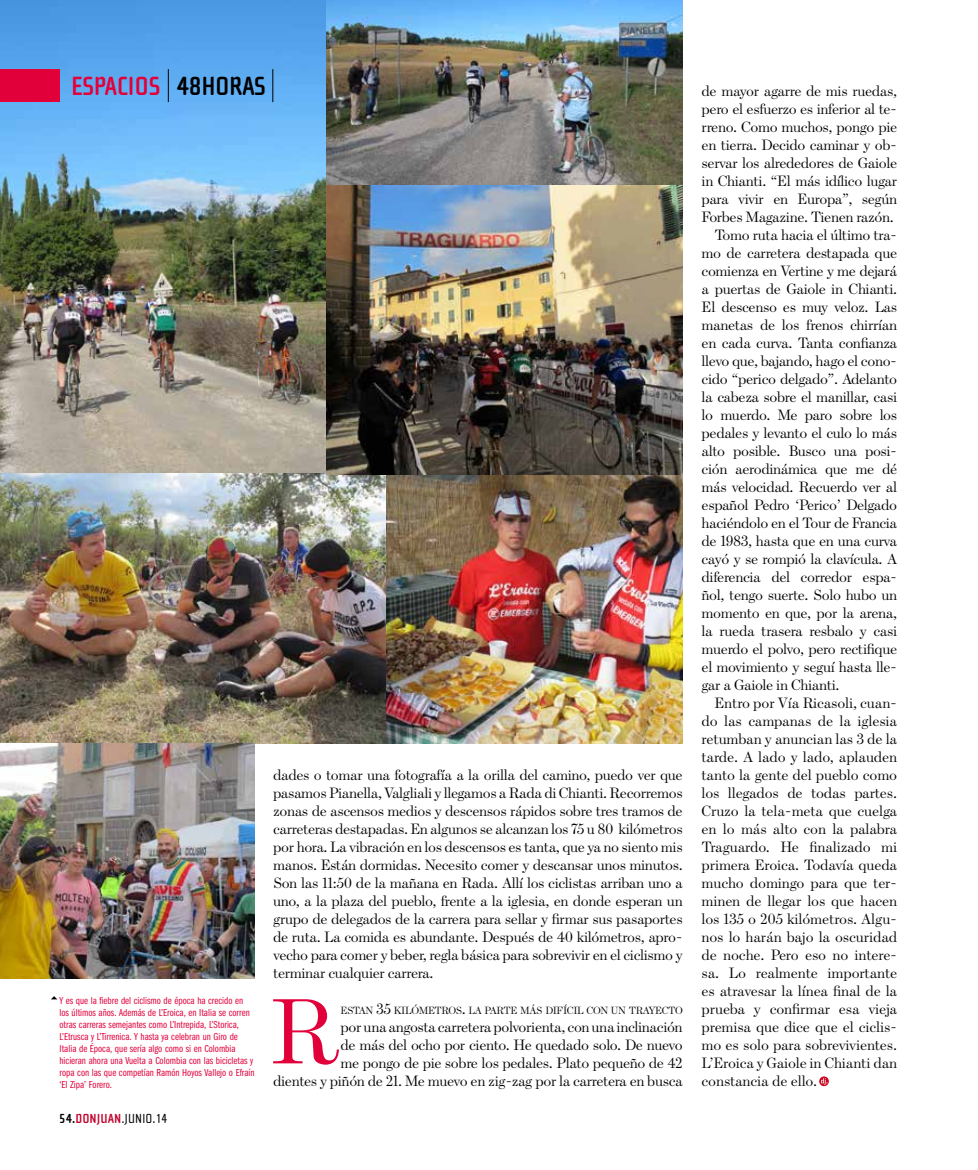
<style>
.page{position:relative;width:978px;height:1170px;background:#fff}
.page>*{position:absolute;margin:0;border:0;box-sizing:border-box;transform-origin:0 0}
.t1{font:300 93px "Escrow";color:#e2003b}
.t2{font:700 27px "Cholla Sans";letter-spacing:-.015em;color:#e2003b}
.t3{font:300 15px/18px "Escrow";letter-spacing:-.025em;color:#000;text-align:justify}
.t4{font:13.5px "Cholla Sans";color:#000}
.t5{font:10.5px/12px "Franklin Gothic Book Comp";color:#e2003b}
.t6{font:300 10.5px "Escrow";letter-spacing:-.035em;color:#000}
.s1{color:#000}
.s2{font-weight:700}
.s3{font-weight:700;color:#c1002a}
.s4{font-size:15px}
</style>
<div class="page">
<img style="left:0;top:0;width:683px;height:744px">
<div style="left:0;top:69px;width:59px;height:33px;background:#e2003b"></div>
<hr style="left:168px;top:69px;width:1px;height:33px;background:#000">
<hr style="left:272px;top:69px;width:1px;height:33px;background:#000">
<svg style="left:819px;top:1076px;width:10px;height:10px"></svg>
<svg style="left:821px;top:1078px;width:6px;height:7px"></svg>
<svg style="left:51px;top:996px;width:6px;height:3px"></svg>
<img style="left:0;top:744px;width:255px;height:234px">
<h2 class="t2" style="left:71px;top:71px;width:184px">ESPACIOS <span class="s1">48HORAS</span></h2>
<p class="t5" style="left:60px;top:994px;width:197px">Y es que la fiebre del ciclismo de época ha crecido en los últimos años. Además de L’Eroica, en Italia se corren otras carreras semejantes como L’Intrepida, L’Storica, L’Etrusca y L’Tirrenica. Y hasta ya celebran un Giro de Italia de Época, que sería algo como si en Colombia hicieran ahora una Vuelta a Colombia con las bicicletas y ropa con las que competían Ramón Hoyos Vallejo o Efraín ‘El Zipa’ Forero.</p>
<p class="t4" style="left:59px;top:1110px;width:110px"><span class="s2">54.</span><span class="s3">DONJUAN</span>.JUNIO.14</p>
<p class="t3" style="left:273px;top:765px;width:411px">dades o tomar una fotografía a la orilla del camino, puedo ver que pasamos Pianella, Valgliali y llegamos a Rada di Chianti. Recorremos zonas de ascensos medios y descensos rápidos sobre tres tramos de carreteras destapadas. En algunos se alcanzan los 75 u 80 kilómetros por hora. La vibración en los descensos es tanta, que ya no siento mis manos. Están dormidas. Necesito comer y descansar unos minutos.<br>Son las 11:50 de la mañana en Rada. Allí los ciclistas arriban uno a uno, a la plaza del pueblo, frente a la iglesia, en donde esperan un grupo de delegados de la carrera para sellar y firmar sus pasaportes de ruta. La comida es abundante. Después de 40 kilómetros, apro&shy;vecho para comer y beber, regla básica para sobrevivir en el ciclismo y terminar cualquier carrera.</p>
<p class="t6" style="left:341px;top:1004px;width:344px">ESTAN <span class="s4">35</span> KILÓMETROS<span class="s4">.</span> LA PARTE MÁS DIFÍCIL CON UN TRAYECTO</p>
<p class="t3" style="left:341px;top:1017px;width:344px">por una angosta carretera polvorienta, con una inclinación de más del ocho por ciento. He quedado solo. De nuevo me pongo de pie sobre los pedales. Plato pequeño de 42</p>
<h1 class="t1" style="left:270px;top:976px;width:68px">R</h1>
<p class="t3" style="left:273px;top:1071px;width:411px">dientes y piñón de 21. Me muevo en zig-zag por la carretera en busca</p>
<p class="t3" style="left:702px;top:81px;width:197px">de mayor agarre de mis ruedas,</p>
<p class="t3" style="left:702px;top:99px;width:197px">pero el esfuerzo es inferior al te-</p>
<p class="t3" style="left:702px;top:117px;width:197px">rreno. Como muchos, pongo pie</p>
<p class="t3" style="left:702px;top:135px;width:197px">en tierra. Decido caminar y ob-</p>
<p class="t3" style="left:702px;top:153px;width:197px">servar los alrededores de Gaiole</p>
<p class="t3" style="left:702px;top:171px;width:197px">in Chianti. “El más idílico lugar</p>
<p class="t3" style="left:702px;top:189px;width:197px">para vivir en Europa”, según</p>
<p class="t3" style="left:702px;top:207px;width:194px">Forbes Magazine. Tienen razón.</p>
<p class="t3" style="left:714px;top:225px;width:184px">Tomo ruta hacia el último tra-</p>
<p class="t3" style="left:702px;top:243px;width:197px">mo de carretera destapada que</p>
<p class="t3" style="left:702px;top:261px;width:197px">comienza en Vertine y me dejará</p>
<p class="t3" style="left:702px;top:279px;width:197px">a puertas de Gaiole in Chianti.</p>
<p class="t3" style="left:702px;top:297px;width:197px">El descenso es muy veloz. Las</p>
<p class="t3" style="left:702px;top:315px;width:197px">manetas de los frenos chirrían</p>
<p class="t3" style="left:702px;top:333px;width:197px">en cada curva. Tanta confianza</p>
<p class="t3" style="left:702px;top:351px;width:197px">llevo que, bajando, hago el cono-</p>
<p class="t3" style="left:702px;top:369px;width:197px">cido “perico delgado”. Adelanto</p>
<p class="t3" style="left:702px;top:387px;width:197px">la cabeza sobre el manillar, casi</p>
<p class="t3" style="left:702px;top:405px;width:197px">lo muerdo. Me paro sobre los</p>
<p class="t3" style="left:702px;top:423px;width:197px">pedales y levanto el culo lo más</p>
<p class="t3" style="left:702px;top:441px;width:197px">alto posible. Busco una posi-</p>
<p class="t3" style="left:702px;top:459px;width:197px">ción aerodinámica que me dé</p>
<p class="t3" style="left:702px;top:477px;width:197px">más velocidad. Recuerdo ver al</p>
<p class="t3" style="left:702px;top:495px;width:197px">español Pedro ‘Perico’ Delgado</p>
<p class="t3" style="left:702px;top:513px;width:197px">haciéndolo en el Tour de Francia</p>
<p class="t3" style="left:702px;top:531px;width:197px">de 1983, hasta que en una curva</p>
<p class="t3" style="left:702px;top:549px;width:197px">cayó y se rompió la clavícula. A</p>
<p class="t3" style="left:702px;top:567px;width:197px">diferencia del corredor espa-</p>
<p class="t3" style="left:702px;top:585px;width:197px">ñol, tengo suerte. Solo hubo un</p>
<p class="t3" style="left:702px;top:603px;width:197px">momento en que, por la arena,</p>
<p class="t3" style="left:702px;top:621px;width:197px">la rueda trasera resbalo y casi</p>
<p class="t3" style="left:702px;top:639px;width:197px">muerdo el polvo, pero rectifique</p>
<p class="t3" style="left:702px;top:657px;width:197px">el movimiento y seguí hasta lle-</p>
<p class="t3" style="left:702px;top:675px;width:140px">gar a Gaiole in Chianti.</p>
<p class="t3" style="left:714px;top:693px;width:184px">Entro por Vía Ricasoli, cuan-</p>
<p class="t3" style="left:702px;top:711px;width:197px">do las campanas de la iglesia</p>
<p class="t3" style="left:702px;top:729px;width:197px">retumban y anuncian las 3 de la</p>
<p class="t3" style="left:702px;top:747px;width:197px">tarde. A lado y lado, aplauden</p>
<p class="t3" style="left:702px;top:765px;width:197px">tanto la gente del pueblo como</p>
<p class="t3" style="left:702px;top:783px;width:197px">los llegados de todas partes.</p>
<p class="t3" style="left:702px;top:801px;width:197px">Cruzo la tela-meta que cuelga</p>
<p class="t3" style="left:702px;top:819px;width:197px">en lo más alto con la palabra</p>
<p class="t3" style="left:702px;top:837px;width:197px">Traguardo. He finalizado mi</p>
<p class="t3" style="left:702px;top:855px;width:197px">primera Eroica. Todavía queda</p>
<p class="t3" style="left:702px;top:873px;width:197px">mucho domingo para que ter-</p>
<p class="t3" style="left:702px;top:891px;width:197px">minen de llegar los que hacen</p>
<p class="t3" style="left:702px;top:909px;width:197px">los 135 o 205 kilómetros. Algu-</p>
<p class="t3" style="left:702px;top:927px;width:197px">nos lo harán bajo la oscuridad</p>
<p class="t3" style="left:702px;top:945px;width:197px">de noche. Pero eso no intere-</p>
<p class="t3" style="left:702px;top:963px;width:197px">sa. Lo realmente importante</p>
<p class="t3" style="left:702px;top:981px;width:197px">es atravesar la línea final de la</p>
<p class="t3" style="left:702px;top:999px;width:197px">prueba y confirmar esa vieja</p>
<p class="t3" style="left:702px;top:1017px;width:197px">premisa que dice que el ciclis-</p>
<p class="t3" style="left:702px;top:1035px;width:197px">mo es solo para sobrevivientes.</p>
<p class="t3" style="left:702px;top:1053px;width:197px">L’Eroica y Gaiole in Chianti dan</p>
<p class="t3" style="left:702px;top:1071px;width:117px">constancia de ello.</p>
</div>
